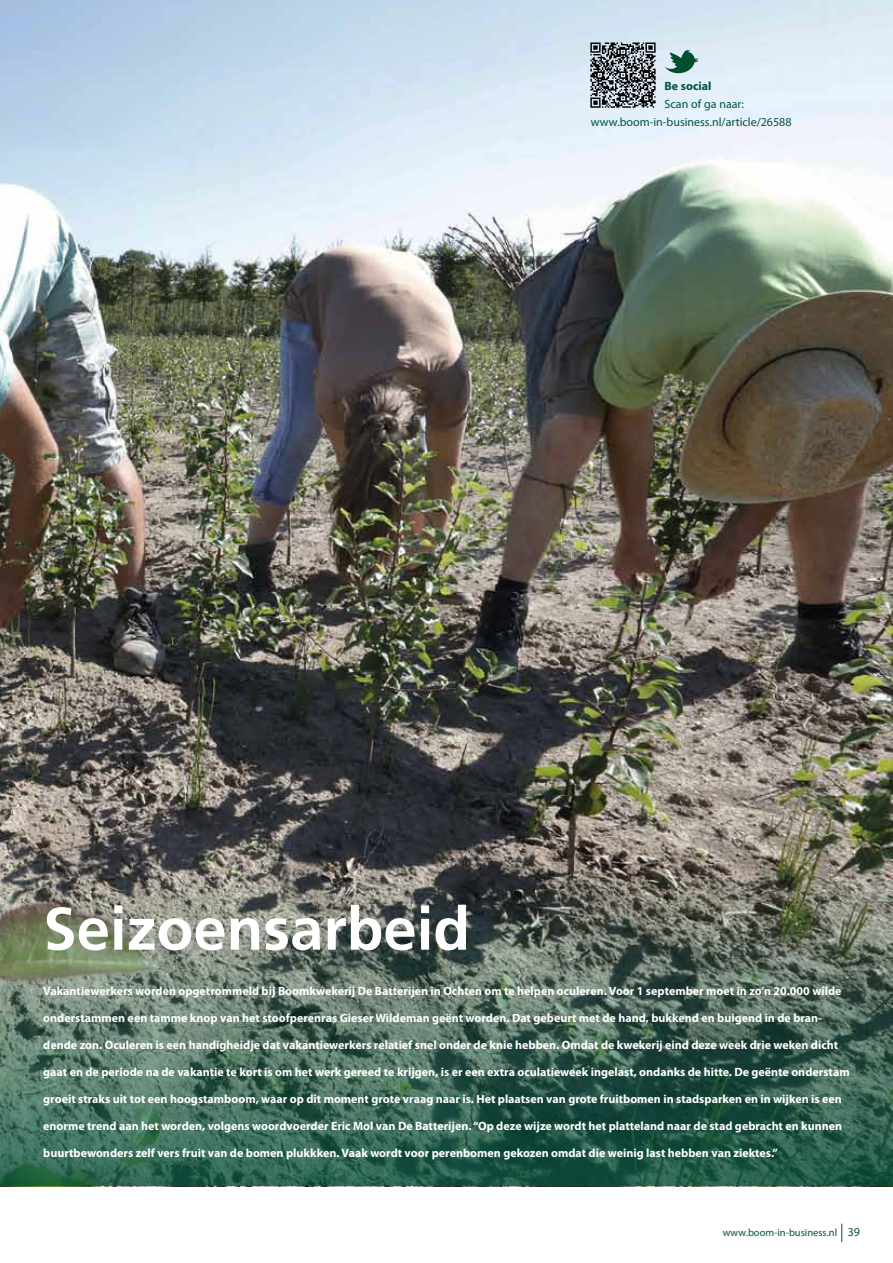
<style>
.page{position:relative;width:893px;height:1263px;background:#fff}
.page>*{position:absolute;margin:0;border:0;box-sizing:border-box;transform-origin:0 0}
.t1{font:700 60px "Frutiger";color:#fff}
.t2{font:700 12px "Myriad Pro";color:#fff}
.t3{font:12px/18px "Myriad Pro";color:#00533d}
.t4{font:700 12px "Myriad Pro";color:#00533d}
.t5{font:10.5px "Myriad Pro";color:#00533d}
.s1{font-size:12px}
</style>
<div class="page">
<svg style="left:841px;top:1223px;width:1px;height:19px"></svg>
<img style="left:0;top:0;width:893px;height:867px">
<img style="left:0;top:867px;width:893px;height:319px">
<svg style="left:590px;top:43px;width:66px;height:65px;background:#6a7176"></svg>
<svg style="left:665px;top:50px;width:34px;height:23px"></svg>
<p class="t4" style="left:665px;top:78px;width:48px">Be social</p>
<p class="t3" style="left:591px;top:95px;width:202px;text-indent:74px">Scan of ga naar: www.boom-in-business.nl/article/26588</p>
<h1 class="t1" style="left:43px;top:893px;width:428px">Seizoensarbeid</h1>
<p class="t2" style="left:43px;top:983px;width:800px">Vakantiewerkers worden opgetrommeld bij Boomkwekerij De Batterijen in Ochten om te helpen oculeren. Voor 1 september moet in zo’n 20.000 wilde</p>
<p class="t2" style="left:43px;top:1010px;width:780px">onderstammen een tamme knop van het stoofperenras Gieser Wildeman geënt worden. Dat gebeurt met de hand, bukkend en buigend in de bran-</p>
<p class="t2" style="left:43px;top:1037px;width:796px">dende zon. Oculeren is een handigheidje dat vakantiewerkers relatief snel onder de knie hebben. Omdat de kwekerij eind deze week drie weken dicht</p>
<p class="t2" style="left:43px;top:1064px;width:808px">gaat en de periode na de vakantie te kort is om het werk gereed te krijgen, is er een extra oculatieweek ingelast, ondanks de hitte. De geënte onderstam</p>
<p class="t2" style="left:43px;top:1091px;width:800px">groeit straks uit tot een hoogstamboom, waar op dit moment grote vraag naar is. Het plaatsen van grote fruitbomen in stadsparken en in wijken is een</p>
<p class="t2" style="left:43px;top:1118px;width:800px">enorme trend aan het worden, volgens woordvoerder Eric Mol van De Batterijen. “Op deze wijze wordt het platteland naar de stad gebracht en kunnen</p>
<p class="t2" style="left:43px;top:1145px;width:736px">buurtbewonders zelf vers fruit van de bomen plukkken. Vaak wordt voor perenbomen gekozen omdat die weinig last hebben van ziektes.”</p>
<p class="t5" style="left:723px;top:1226px;width:139px">www.boom-in-business.nl <span class="s1">39</span></p>
</div>
